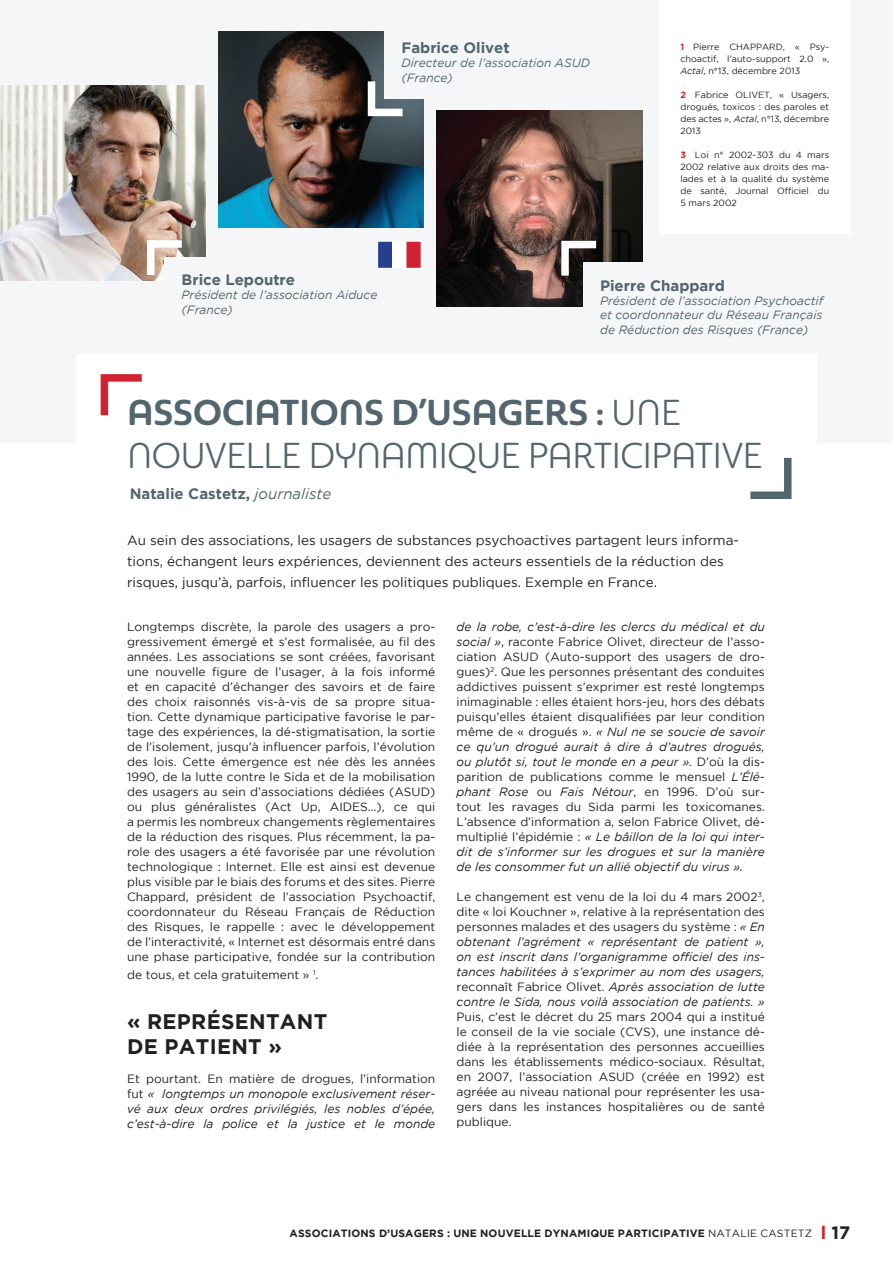
<style>
.page{position:relative;width:893px;height:1263px;background:#fff}
.page>*{position:absolute;margin:0;border:0;box-sizing:border-box;transform-origin:0 0}
.t1{font:36px/43.2px "Sangli Nor Reg";letter-spacing:-.01em;color:#53656e}
.t2{font:700 21px "Gotham";letter-spacing:.015em;color:#231f20}
.t3{font:700 18px "Gotham";color:#231f20}
.t4{font:700 15px "Gotham";color:#53656e}
.t5{font:13.5px/21px "Gotham";color:#231f20}
.t6{font:12px/15px "Gotham";color:#231f20;text-align:justify}
.t7{font:italic 12px/14.4px "Gotham";color:#53656e;text-align:justify}
.t8{font:italic 12px/15px "Gotham";color:#231f20;text-align:justify}
.t9{font:700 10.5px "Gotham";letter-spacing:.015em;color:#231f20}
.t10{font:9px/12px "Gotham";color:#231f20;text-align:justify}
.s1{font-weight:700;color:#d1232a}
.s2{font-style:italic}
.s3{font-family:"Sangli Nor Bol"}
.s4{font-weight:400;font-style:italic}
.s5{font-style:normal}
.s6{font-weight:400}
.s7{color:#d1232a}
</style>
<div class="page">
<div style="left:0;top:0;width:893px;height:442px;background:#f4f6f7"></div>
<img style="left:437px;top:110px;width:205px;height:196px">
<div style="left:583px;top:263px;width:306px;height:88px;background:#f4f6f7"></div>
<svg style="left:558px;top:237px;width:46px;height:46px"></svg>
<div style="left:659px;top:0;width:191px;height:234px;background:#fff"></div>
<img style="left:0;top:85px;width:205px;height:196px">
<img style="left:218px;top:32px;width:206px;height:196px">
<div style="left:165px;top:257px;width:266px;height:90px;background:#f4f6f7"></div>
<div style="left:384px;top:25px;width:258px;height:74px;background:#f4f6f7"></div>
<svg style="left:143px;top:236px;width:46px;height:45px"></svg>
<svg style="left:364px;top:74px;width:46px;height:46px"></svg>
<svg style="left:378px;top:242px;width:14px;height:26px"></svg>
<div style="left:392px;top:242px;width:14px;height:26px;background:#fff"></div>
<svg style="left:406px;top:242px;width:15px;height:26px"></svg>
<div style="left:76px;top:354px;width:741px;height:166px;background:#fff"></div>
<svg style="left:100px;top:374px;width:42px;height:42px"></svg>
<svg style="left:750px;top:457px;width:42px;height:42px"></svg>
<p class="t4" style="left:401px;top:39px;width:110px">Fabrice Olivet</p>
<p class="t7" style="left:401px;top:56px;width:190px">Directeur de l’association ASUD</p>
<p class="t7" style="left:401px;top:70px;width:53px">(France)</p>
<p class="t10" style="left:680px;top:40px;width:150px"><span class="s1">1</span> Pierre CHAPPARD, « Psy&shy;choactif, l’auto-support 2.0 », <span class="s2">Actal</span>, n°13, décembre 2013</p>
<p class="t10" style="left:680px;top:88px;width:150px"><span class="s1">2</span> Fabrice OLIVET, « Usagers, drogués, toxicos : des paroles et des actes », <span class="s2">Actal</span>, n°13, décembre 2013</p>
<p class="t10" style="left:680px;top:148px;width:150px"><span class="s1">3</span> Loi n° 2002-303 du 4 mars 2002 relative aux droits des ma&shy;lades et à la qualité du système de santé, Journal Officiel du 5 mars 2002</p>
<p class="t4" style="left:182px;top:271px;width:115px">Brice Lepoutre</p>
<p class="t7" style="left:182px;top:288px;width:197px">Président de l’association Aiduce (France)</p>
<p class="t4" style="left:600px;top:277px;width:126px">Pierre Chappard</p>
<p class="t7" style="left:600px;top:294px;width:225px">Président de l’association Psychoactif et coordonnateur du Réseau Français de Réduction des Risques (France)</p>
<p class="t1" style="left:128px;top:392px;width:637px"><span class="s3">ASSOCIATIONS D’USAGERS :</span> UNE<br>NOUVELLE DYNAMIQUE PARTICIPATIVE</p>
<p class="t4" style="left:130px;top:485px;width:203px">Natalie Castetz, <span class="s4">journaliste</span></p>
<p class="t5" style="left:127px;top:530px;width:613px">Au sein des associations, les usagers de substances psychoactives partagent leurs informa&shy;tions, échangent leurs expériences, deviennent des acteurs essentiels de la réduction des risques, jusqu’à, parfois, influencer les politiques publiques. Exemple en France.</p>
<p class="t6" style="left:127px;top:619px;width:310px">Longtemps discrète, la parole des usagers a pro&shy;gressivement émergé et s’est formalisée, au fil des années. Les associations se sont créées, favorisant une nouvelle figure de l’usager, à la fois informé et en capacité d’échanger des savoirs et de faire des choix raisonnés vis-à-vis de sa propre situa&shy;tion. Cette dynamique participative favorise le par&shy;tage des expériences, la dé-stigmatisation, la sortie de l’isolement, jusqu’à influencer parfois, l’évolution des lois. Cette émergence est née dès les années 1990, de la lutte contre le Sida et de la mobilisation des usagers au sein d’associations dédiées (ASUD) ou plus généralistes (Act Up, AIDES…), ce qui a permis les nombreux changements règlementaires de la réduction des risques. Plus récemment, la pa&shy;role des usagers a été favorisée par une révolution technologique : Internet. Elle est ainsi est devenue plus visible par le biais des forums et des sites. Pierre Chappard, président de l’association Psychoactif, coordonnateur du Réseau Français de Réduction des Risques, le rappelle : avec le développement de l’interactivité, « Internet est désormais entré dans une phase participative, fondée sur la contribution</p>
<p class="t6" style="left:127px;top:967px;width:193px">de tous, et cela gratuitement » <sup>1</sup>.</p>
<p class="t2" style="left:127px;top:1009px;width:202px">« REPRÉSENTANT</p>
<p class="t2" style="left:127px;top:1035px;width:156px">DE PATIENT »</p>
<p class="t8" style="left:127px;top:1071px;width:310px"><span class="s5">Et pourtant. En matière de drogues, l’information fut</span> « longtemps un monopole exclusivement réser&shy;vé aux deux ordres privilégiés, les nobles d’épée, c’est-à-dire la police et la justice et le monde</p>
<p class="t6" style="left:457px;top:619px;width:310px"><span class="s2">de la robe, c’est-à-dire les clercs du médical et du social »</span>, raconte Fabrice Olivet, directeur de l’asso&shy;ciation ASUD (Auto-support des usagers de dro&shy;gues)<sup>2</sup>. Que les personnes présentant des conduites addictives puissent s’exprimer est resté longtemps inimaginable : elles étaient hors-jeu, hors des débats puisqu’elles étaient disqualifiées par leur condition même de « drogués ». <span class="s2">« Nul ne se soucie de savoir ce qu’un drogué aurait à dire à d’autres drogués, ou plutôt si, tout le monde en a peur ».</span> D’où la dis&shy;parition de publications comme le mensuel <span class="s2">L’Élé&shy;phant Rose</span> ou <span class="s2">Fais Nétour</span>, en 1996. D’où sur&shy;tout les ravages du Sida parmi les toxicomanes.<br>L’absence d’information a, selon Fabrice Olivet, dé&shy;multiplié l’épidémie : <span class="s2">« Le bâillon de la loi qui inter&shy;dit de s’informer sur les drogues et sur la manière de les consommer fut un allié objectif du virus ».</span></p>
<p class="t6" style="left:457px;top:889px;width:310px">Le changement est venu de la loi du 4 mars 2002<sup>3</sup>, dite « loi Kouchner », relative à la représentation des personnes malades et des usagers du système : <span class="s2">« En obtenant l’agrément « représentant de patient », on est inscrit dans l’organigramme officiel des ins&shy;tances habilitées à s’exprimer au nom des usagers, </span>reconnaît Fabrice Olivet. <span class="s2">Après association de lutte contre le Sida, nous voilà association de patients. » </span>Puis, c’est le décret du 25 mars 2004 qui a institué le conseil de la vie sociale (CVS), une instance dé&shy;diée à la représentation des personnes accueillies dans les établissements médico-sociaux. Résultat, en 2007, l’association ASUD (créée en 1992) est agréée au niveau national pour représenter les usa&shy;gers dans les instances hospitalières ou de santé publique.</p>
<p class="t9" style="left:290px;top:1227px;width:524px">ASSOCIATIONS D’USAGERS : UNE NOUVELLE DYNAMIQUE PARTICIPATIVE <span class="s6">NATALIE CASTETZ</span></p>
<p class="t3" style="left:821px;top:1222px;width:31px"><span class="s7">l</span> 17</p>
</div>
